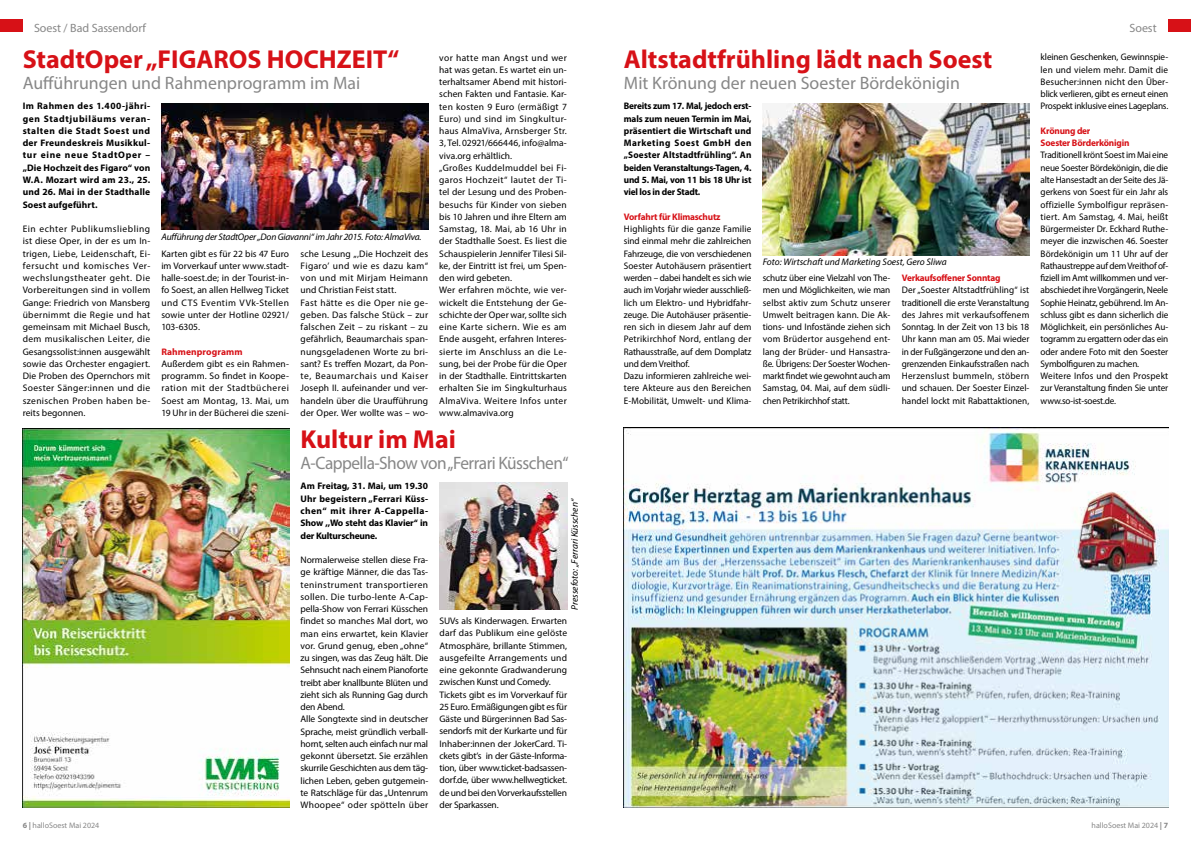
<style>
.page{position:relative;width:1191px;height:842px;background:#fff}
.page>*{position:absolute;margin:0;border:0;box-sizing:border-box;transform-origin:0 0}
.t1{font:700 26px "Myriad Pro";color:#d71117}
.t2{font:18px "Myriad Pro";color:#878787}
.t3{font:18px "Myriad Pro";letter-spacing:-.03em;color:#878787;scale:.96 1}
.t4{font:12px "Myriad Pro";letter-spacing:-.005em;color:#878787}
.t5{font:9.5px/12.3px "Myriad Pro";color:#000;text-align:justify}
.t6{font:700 9.5px/12.3px "Myriad Pro";letter-spacing:-.02em;color:#000;text-align:justify}
.t7{font:italic 9.5px "Myriad Pro";letter-spacing:-.015em;color:#000}
.t8{font:700 9.5px/12.3px "Myriad Pro";letter-spacing:-.02em;color:#d71117}
.t9{font:700 9.5px "Myriad Pro";letter-spacing:.01em;color:#d71117}
.t10{font:8px "Myriad Pro";color:#878787}
.s1{font-weight:700}
</style>
<div class="page">
<div style="left:0;top:19px;width:23px;height:13px;background:#d71117"></div>
<div style="left:1168px;top:19px;width:23px;height:13px;background:#d71117"></div>
<img style="left:162px;top:104px;width:266px;height:126px">
<img style="left:439px;top:482px;width:128px;height:128px">
<img style="left:763px;top:104px;width:266px;height:151px">
<img style="left:23px;top:428px;width:266px;height:380px">
<img style="left:624px;top:428px;width:544px;height:380px">
<p class="t4" style="left:34px;top:20px;width:114px">Soest / Bad Sassendorf</p>
<p class="t4" style="left:1129px;top:20px;width:29px">Soest</p>
<h1 class="t1" style="left:23px;top:42px;width:378px">StadtOper „FIGAROS HOCHZEIT“</h1>
<h2 class="t2" style="left:23px;top:72px;width:339px">Aufführungen und Rahmenprogramm im Mai</h2>
<p class="t6" style="left:23px;top:100px;width:129px">Im Rahmen des 1.400-jähri&shy;gen Stadtjubiläums veran&shy;stalten die Stadt Soest und der Freundeskreis Musikkul&shy;tur eine neue StadtOper – „Die Hochzeit des Figaro“ von W.A. Mozart wird am 23., 25. und 26. Mai in der Stadthalle Soest aufgeführt.</p>
<p class="t5" style="left:23px;top:223px;width:129px">Ein echter Publikumsliebling ist diese Oper, in der es um In&shy;trigen, Liebe, Leidenschaft, Ei&shy;fersucht und komisches Ver&shy;wechslungstheater geht. Die Vorbereitungen sind in vollem Gange: Friedrich von Mansberg übernimmt die Regie und hat gemeinsam mit Michael Busch, dem musikalischen Leiter, die Gesangssolist:innen ausgewählt sowie das Orchester engagiert.<br>Die Proben des Opernchors mit Soester Sänger:innen und die szenischen Proben haben be&shy;reits begonnen.</p>
<p class="t7" style="left:162px;top:231px;width:261px">Aufführung der StadtOper „Don Giavanni“ im Jahr 2015. Foto: AlmaViva.</p>
<p class="t5" style="left:161px;top:247px;width:129px">Karten gibt es für 22 bis 47 Euro im Vorverkauf unter www.stadt&shy;halle-soest.de; in der Tourist-in&shy;fo Soest, an allen Hellweg Ticket und CTS Eventim VVk-Stellen sowie unter der Hotline 02921/ 103-6305.</p>
<p class="t9" style="left:161px;top:345px;width:83px">Rahmenprogramm</p>
<p class="t5" style="left:161px;top:357px;width:129px">Außerdem gibt es ein Rahmen&shy;programm. So findet in Koope&shy;ration mit der Stadtbücherei Soest am Montag, 13. Mai, um 19 Uhr in der Bücherei die szeni-</p>
<p class="t5" style="left:300px;top:247px;width:129px;text-align:left">sche Lesung „‚Die Hochzeit des<br>Figaro’ und wie es dazu kam“ von und mit Mirjam Heimann und Christian Feist statt.<br>Fast hätte es die Oper nie ge&shy;geben. Das falsche Stück – zur falschen Zeit – zu riskant – zu gefährlich, Beaumarchais span&shy;nungsgeladenen Worte zu bri&shy;sant? Es treffen Mozart, da Pon&shy;te, Beaumarchais und Kaiser<br>Joseph II. aufeinander und ver&shy;handeln über die Uraufführung der Oper. Wer wollte was – wo-</p>
<p class="t5" style="left:439px;top:51px;width:129px;text-align:left">vor hatte man Angst und wer hat was getan. Es wartet ein un&shy;terhaltsamer Abend mit histori&shy;schen Fakten und Fantasie. Kar&shy;ten kosten 9 Euro (ermäßigt 7<br>Euro) und sind im Singkultur&shy;haus AlmaViva, Arnsberger Str.<br>3, Tel. 02921/666446, info@alma&shy;viva.org erhältlich.<br>„Großes Kuddelmuddel bei Fi&shy;garos Hochzeit“ lautet der Ti&shy;tel der Lesung und des Proben&shy;besuchs für Kinder von sieben bis 10 Jahren und ihre Eltern am<br>Samstag, 18. Mai, ab 16 Uhr in der Stadthalle Soest. Es liest die<br>Schauspielerin Jennifer Tilesi Sil&shy;ke, der Eintritt ist frei, um Spen&shy;den wird gebeten.<br>Wer erfahren möchte, wie ver&shy;wickelt die Entstehung der Ge&shy;schichte der Oper war, sollte sich eine Karte sichern. Wie es am<br>Ende ausgeht, erfahren Interes&shy;sierte im Anschluss an die Le&shy;sung, bei der Probe für die Oper in der Stadthalle. Eintrittskarten erhalten Sie im Singkulturhaus<br>AlmaViva. Weitere Infos unter www.almaviva.org</p>
<h1 class="t1" style="left:300px;top:422px;width:157px">Kultur im Mai</h1>
<h2 class="t3" style="left:300px;top:452px;width:281px">A-Cappella-Show von „Ferrari Küsschen“</h2>
<p class="t6" style="left:300px;top:480px;width:129px">Am Freitag, 31. Mai, um 19.30<br>Uhr begeistern „Ferrari Küss&shy;chen“ mit ihrer A-Cappella-Show ,,Wo steht das Klavier‘‘ in der Kulturscheune.</p>
<p class="t5" style="left:300px;top:553px;width:129px;text-align:left">Normalerweise stellen diese Fra&shy;ge kräftige Männer, die das Tas&shy;teninstrument transportieren sollen. Die turbo-lente A-Cap&shy;pella-Show von Ferrari Küsschen findet so manches Mal dort, wo man eins erwartet, kein Klavier vor. Grund genug, eben „ohne“ zu singen, was das Zeug hält. Die<br>Sehnsucht nach einem Pianoforte treibt aber knallbunte Blüten und zieht sich als Running Gag durch den Abend.<br>Alle Songtexte sind in deutscher<br>Sprache, meist gründlich verball&shy;hornt, selten auch einfach nur mal gekonnt übersetzt. Sie erzählen skurrile Geschichten aus dem täg&shy;lichen Leben, geben gutgemein&shy;te Ratschläge für das „Untenrum<br>Whoopee“ oder spötteln über</p>
<p class="t7" style="left:569px;top:609px;width:113px;rotate:-90deg">Pressefoto: „Ferrari Küsschen“</p>
<p class="t5" style="left:439px;top:615px;width:129px;text-align:left">SUVs als Kinderwagen. Erwarten darf das Publikum eine gelöste<br>Atmosphäre, brillante Stimmen, ausgefeilte Arrangements und eine gekonnte Gradwanderung zwischen Kunst und Comedy.<br>Tickets gibt es im Vorverkauf für<br>25 Euro. Ermäßigungen gibt es für<br>Gäste und Bürger:innen Bad Sas&shy;sendorfs mit der Kurkarte und für<br>Inhaber:innen der JokerCard. Ti&shy;ckets gibt’s in der Gäste-Informa&shy;tion, über www.ticket-badsassen&shy;dorf.de, über www.hellwegticket. de und bei den Vorverkaufsstellen der Sparkassen.</p>
<h1 class="t1" style="left:624px;top:42px;width:370px">Altstadtfrühling lädt nach Soest</h1>
<h2 class="t2" style="left:624px;top:72px;width:338px">Mit Krönung der neuen Soester Bördekönigin</h2>
<p class="t6" style="left:624px;top:100px;width:129px">Bereits zum 17. Mal, jedoch erst&shy;mals zum neuen Termin im Mai, präsentiert die Wirtschaft und Marketing Soest GmbH den „Soester Altstadtfrühling“. An beiden Veranstaltungs-Tagen, 4. und 5. Mai, von 11 bis 18 Uhr ist viel los in der Stadt.</p>
<p class="t8" style="left:624px;top:210px;width:98px">Vorfahrt für Klimaschutz</p>
<p class="t5" style="left:624px;top:223px;width:129px;text-align:left">Highlights für die ganze Familie sind einmal mehr die zahlreichen<br>Fahrzeuge, die von verschiedenen<br>Soester Autohäusern präsentiert werden – dabei handelt es sich wie auch im Vorjahr wieder ausschließ&shy;lich um Elektro- und Hybridfahr&shy;zeuge. Die Autohäuser präsentie&shy;ren sich in diesem Jahr auf dem<br>Petrikirchhof Nord, entlang der<br>Rathausstraße, auf dem Domplatz und dem Vreithof.<br>Dazu informieren zahlreiche wei&shy;tere Akteure aus den Bereichen<br>E-Mobilität, Umwelt- und Klima-</p>
<p class="t7" style="left:763px;top:256px;width:185px">Foto: Wirtschaft und Marketing Soest, Gero Sliwa</p>
<p class="t5" style="left:763px;top:272px;width:129px">schutz über eine Vielzahl von The&shy;men und Möglichkeiten, wie man selbst aktiv zum Schutz unserer Umwelt beitragen kann. Die Ak&shy;tions- und Infostände ziehen sich vom Brüdertor ausgehend ent&shy;lang der Brüder- und Hansastra&shy;ße. Übrigens: Der Soester Wochen&shy;markt findet wie gewohnt auch am Samstag, 04. Mai, auf dem südli&shy;chen Petrikirchhof statt.</p>
<p class="t8" style="left:901px;top:271px;width:100px">Verkaufsoffener Sonntag</p>
<p class="t5" style="left:901px;top:284px;width:129px">Der „Soester Altstadtfrühling“ ist traditionell die erste Veranstaltung des Jahres mit verkaufsoffenem Sonntag. In der Zeit von 13 bis 18<br>Uhr kann man am 05. Mai wieder in der Fußgängerzone und den an&shy;grenzenden Einkaufsstraßen nach Herzenslust bummeln, stöbern und schauen. Der Soester Einzel&shy;handel lockt mit Rabattaktionen,</p>
<p class="t5" style="left:1040px;top:51px;width:129px">kleinen Geschenken, Gewinnspie&shy;len und vielem mehr. Damit die Besucher:innen nicht den Über&shy;blick verlieren, gibt es erneut einen Prospekt inklusive eines Lageplans.</p>
<p class="t8" style="left:1040px;top:124px;width:90px">Krönung der<br>Soester Börderkönigin</p>
<p class="t5" style="left:1040px;top:149px;width:129px;text-align:left">Traditionell krönt Soest im Mai eine neue Soester Bördekönigin, die die alte Hansestadt an der Seite des Jä&shy;gerkens von Soest für ein Jahr als offizielle Symbolfigur repräsen&shy;tiert. Am Samstag, 4. Mai, heißt Bürgermeister Dr. Eckhard Ruthe&shy;meyer die inzwischen 46. Soester Bördekönigin um 11 Uhr auf der Rathaustreppe auf dem Vreithof of&shy;fiziell im Amt willkommen und ver&shy;abschiedet ihre Vorgängerin, Neele Sophie Heinatz, gebührend. Im An&shy;schluss gibt es dann sicherlich die Möglichkeit, ein persönliches Au&shy;togramm zu ergattern oder das ein oder andere Foto mit den Soester Symbolfiguren zu machen.<br>Weitere Infos und den Prospekt zur Veranstaltung finden Sie unter www.so-ist-soest.de.</p>
<p class="t10" style="left:23px;top:821px;width:78px"><span class="s1">6 |</span> halloSoest Mai 2024</p>
<p class="t10" style="left:1091px;top:821px;width:78px">halloSoest Mai 2024 <span class="s1">| 7</span></p>
</div>
